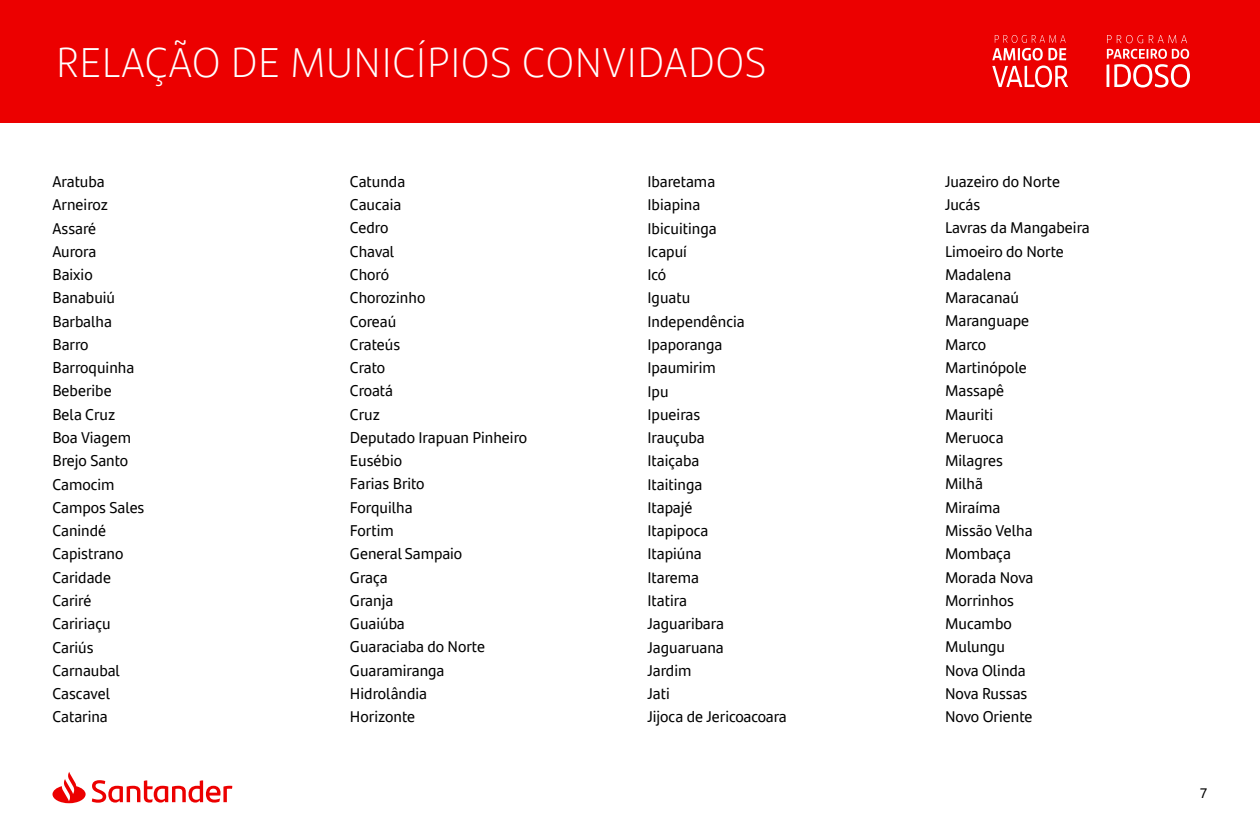
<style>
.page{position:relative;width:1260px;height:840px;background:#fff}
.page>*{position:absolute;margin:0;border:0;box-sizing:border-box;transform-origin:0 0}
.t1{font:300 42px "Santander Text";letter-spacing:.02em;color:#fff}
.t2{font:15.75px/23.3px "Santander Text";color:#000}
.t3{font:14px "Santander Text";color:#000}
</style>
<div class="page">
<div style="left:0;top:0;width:1260px;height:122px;background:#ec0000"></div>
<svg style="left:52px;top:772px;width:180px;height:31px"></svg>
<svg style="left:1107px;top:35px;width:36px;height:8px"></svg>
<svg style="left:1149px;top:35px;width:38px;height:8px"></svg>
<svg style="left:1107px;top:49px;width:83px;height:39px"></svg>
<svg style="left:992px;top:35px;width:76px;height:52px"></svg>
<h1 class="t1" style="left:56px;top:31px;width:712px">RELAÇÃO DE MUNICÍPIOS CONVIDADOS</h1>
<p class="t2" style="left:350px;top:169px;width:179px">Catunda<br>Caucaia<br>Cedro<br>Chaval<br>Choró<br>Chorozinho<br>Coreaú<br>Crateús<br>Crato<br>Croatá<br>Cruz<br>Deputado Irapuan Pinheiro<br>Eusébio<br>Farias Brito<br>Forquilha<br>Fortim<br>General Sampaio<br>Graça<br>Granja<br>Guaiúba<br>Guaraciaba do Norte<br>Guaramiranga<br>Hidrolândia<br>Horizonte</p>
<p class="t2" style="left:52px;top:169px;width:93px">Aratuba<br>Arneiroz<br>Assaré<br>Aurora<br>Baixio<br>Banabuiú<br>Barbalha<br>Barro<br>Barroquinha<br>Beberibe<br>Bela Cruz<br>Boa Viagem<br>Brejo Santo<br>Camocim<br>Campos Sales<br>Canindé<br>Capistrano<br>Caridade<br>Cariré<br>Caririaçu<br>Cariús<br>Carnaubal<br>Cascavel<br>Catarina</p>
<p class="t2" style="left:647px;top:169px;width:141px">Ibaretama<br>Ibiapina<br>Ibicuitinga<br>Icapuí<br>Icó<br>Iguatu<br>Independência<br>Ipaporanga<br>Ipaumirim<br>Ipu<br>Ipueiras<br>Irauçuba<br>Itaiçaba<br>Itaitinga<br>Itapajé<br>Itapipoca<br>Itapiúna<br>Itarema<br>Itatira<br>Jaguaribara<br>Jaguaruana<br>Jardim<br>Jati<br>Jijoca de Jericoacoara</p>
<p class="t2" style="left:945px;top:169px;width:146px">Juazeiro do Norte<br>Jucás<br>Lavras da Mangabeira<br>Limoeiro do Norte<br>Madalena<br>Maracanaú<br>Maranguape<br>Marco<br>Martinópole<br>Massapê<br>Mauriti<br>Meruoca<br>Milagres<br>Milhã<br>Miraíma<br>Missão Velha<br>Mombaça<br>Morada Nova<br>Morrinhos<br>Mucambo<br>Mulungu<br>Nova Olinda<br>Nova Russas<br>Novo Oriente</p>
<p class="t3" style="left:1200px;top:783px;width:9px">7</p>
</div>
